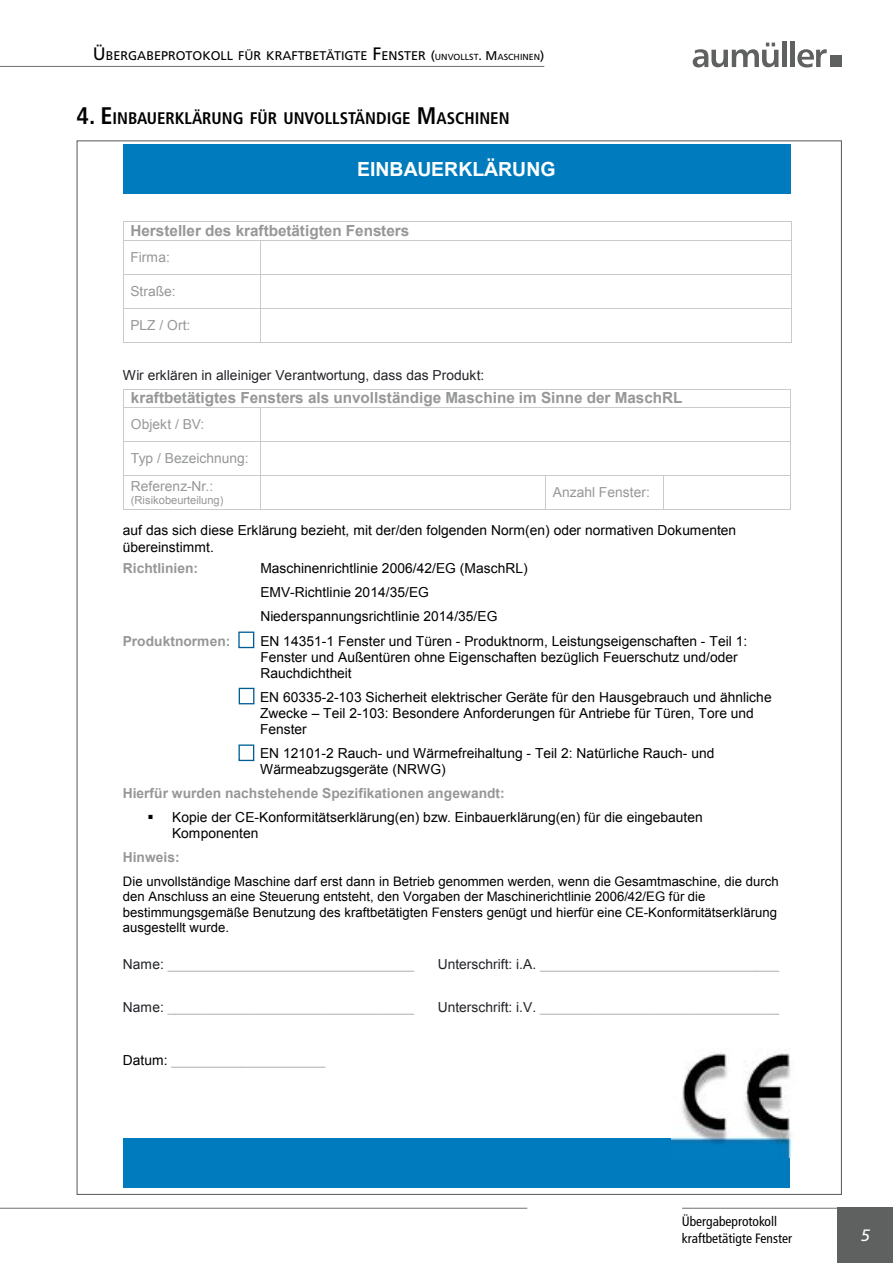
<style>
.page{position:relative;width:893px;height:1263px;background:#fff}
.page>*{position:absolute;margin:0;border:0;box-sizing:border-box;transform-origin:0 0}
.t1{font:700 19.5px "Arial";color:#fff}
.t2{font:700 condensed 16.8px "Frutiger LT Std";color:#000}
.t3{font:italic 16.5px "Frutiger LT Std";color:#fff}
.t4{font:700 15.3px "Arial";color:#969798}
.t5{font:13.8px/15.9px "Arial";color:#000}
.t6{font:13.8px "Arial";color:#b5b7b7}
.t7{font:700 13.8px "Arial";color:#969798}
.t8{font:13.8px/27.8px "Arial";color:#969798}
.t9{font:13.8px "Arial";color:#222428}
.t10{font:condensed 13.5px/16.2px "Frutiger LT Std";color:#000}
.t11{font:13.2px/15.1px "Arial";color:#000}
.t12{font:12.6px "Frutiger LT Std";color:#000}
.t13{font:11.1px "Arial";letter-spacing:-.005em;color:#969798}
.s1{font-size:18px}
.s2{font-size:8.85px}
.s3{font-size:24px}
.s4{color:#222428}
.s5{color:#000}
</style>
<div class="page">
<hr style="left:682px;top:1208px;width:211px;height:1px;background:#5f6060">
<hr style="left:0;top:1208px;width:527px;height:1px;background:#5f6060">
<div style="left:838px;top:1208px;width:55px;height:55px;background:#5f6060"></div>
<div style="left:123px;top:145px;width:667px;height:49px;background:#007cbe"></div>
<hr style="left:124px;top:389px;width:666px;height:1px;background:#c9cacb">
<svg style="left:123px;top:389px;width:1px;height:19px"></svg>
<hr style="left:124px;top:407px;width:136px;height:1px;background:#c9cacb">
<hr style="left:261px;top:407px;width:529px;height:1px;background:#c9cacb">
<svg style="left:790px;top:389px;width:1px;height:19px"></svg>
<hr style="left:123px;top:408px;width:1px;height:33px;background:#c9cacb">
<hr style="left:260px;top:408px;width:1px;height:33px;background:#c9cacb">
<hr style="left:790px;top:408px;width:1px;height:33px;background:#c9cacb">
<hr style="left:124px;top:441px;width:136px;height:1px;background:#c9cacb">
<hr style="left:261px;top:441px;width:529px;height:1px;background:#c9cacb">
<hr style="left:123px;top:442px;width:1px;height:33px;background:#c9cacb">
<hr style="left:260px;top:442px;width:1px;height:33px;background:#c9cacb">
<hr style="left:790px;top:442px;width:1px;height:33px;background:#c9cacb">
<hr style="left:124px;top:475px;width:136px;height:1px;background:#c9cacb">
<hr style="left:261px;top:475px;width:284px;height:1px;background:#c9cacb">
<hr style="left:546px;top:475px;width:117px;height:1px;background:#c9cacb">
<hr style="left:664px;top:475px;width:126px;height:1px;background:#c9cacb">
<hr style="left:123px;top:476px;width:1px;height:33px;background:#c9cacb">
<hr style="left:124px;top:509px;width:136px;height:1px;background:#c9cacb">
<hr style="left:260px;top:476px;width:1px;height:33px;background:#c9cacb">
<hr style="left:261px;top:509px;width:284px;height:1px;background:#c9cacb">
<hr style="left:545px;top:476px;width:1px;height:33px;background:#c9cacb">
<hr style="left:546px;top:509px;width:117px;height:1px;background:#c9cacb">
<hr style="left:663px;top:476px;width:1px;height:33px;background:#c9cacb">
<hr style="left:664px;top:509px;width:126px;height:1px;background:#c9cacb">
<hr style="left:790px;top:476px;width:1px;height:33px;background:#c9cacb">
<div style="left:123px;top:1138px;width:666px;height:50px;background:#007cbe"></div>
<hr style="left:124px;top:222px;width:667px;height:1px;background:#c9cacb">
<svg style="left:123px;top:222px;width:1px;height:18px"></svg>
<hr style="left:124px;top:240px;width:136px;height:1px;background:#c9cacb">
<hr style="left:261px;top:240px;width:530px;height:1px;background:#c9cacb">
<svg style="left:791px;top:222px;width:1px;height:18px"></svg>
<hr style="left:123px;top:240px;width:1px;height:34px;background:#c9cacb">
<hr style="left:260px;top:240px;width:1px;height:34px;background:#c9cacb">
<hr style="left:791px;top:240px;width:1px;height:34px;background:#c9cacb">
<hr style="left:124px;top:274px;width:136px;height:1px;background:#c9cacb">
<hr style="left:261px;top:274px;width:530px;height:1px;background:#c9cacb">
<hr style="left:123px;top:274px;width:1px;height:34px;background:#c9cacb">
<hr style="left:260px;top:274px;width:1px;height:34px;background:#c9cacb">
<hr style="left:791px;top:274px;width:1px;height:34px;background:#c9cacb">
<hr style="left:124px;top:308px;width:136px;height:1px;background:#c9cacb">
<hr style="left:261px;top:308px;width:530px;height:1px;background:#c9cacb">
<hr style="left:123px;top:309px;width:1px;height:33px;background:#c9cacb">
<hr style="left:124px;top:342px;width:136px;height:1px;background:#c9cacb">
<hr style="left:260px;top:309px;width:1px;height:33px;background:#c9cacb">
<hr style="left:261px;top:342px;width:530px;height:1px;background:#c9cacb">
<hr style="left:791px;top:309px;width:1px;height:33px;background:#c9cacb">
<img style="left:672px;top:1050px;width:120px;height:107px">
<svg style="left:239px;top:688px;width:15px;height:16px"></svg>
<svg style="left:238px;top:631px;width:16px;height:17px"></svg>
<svg style="left:238px;top:744px;width:16px;height:17px"></svg>
<svg style="left:693px;top:43px;width:85px;height:24px"></svg>
<div style="left:782px;top:41px;width:5px;height:26px;background:#5f6060"></div>
<div style="left:790px;top:41px;width:5px;height:26px;background:#5f6060"></div>
<svg style="left:797px;top:49px;width:30px;height:18px"></svg>
<div style="left:830px;top:56px;width:12px;height:11px;background:#5f6060"></div>
<hr style="left:0;top:66px;width:544px;height:1px;background:#5f6060">
<p class="t12" style="left:93px;top:48px;width:453px"><span class="s1">Ü</span>BERGABEPROTOKOLL FÜ R KRAFTBETÄTIGTE <span class="s1">F</span> ENSTER (<span class="s2">UNVOLLST</span>. M<span class="s2">ASCHINEN</span>)</p>
<p class="t2" style="left:77px;top:109px;width:434px"><span class="s3">4. E</span> INBAUERKLÄRUNG FÜR UNVOLLSTÄNDIGE <span class="s3">M</span>ASCHINEN</p>
<h1 class="t1" style="left:357px;top:156px;width:200px">EINBAUERKLÄRUNG</h1>
<p class="t4" style="left:130px;top:221px;width:280px">Hersteller des kraftbetätigten Fensters</p>
<p class="t8" style="left:130px;top:243px;width:41px">Firma:</p>
<p class="t8" style="left:130px;top:311px;width:61px">PLZ / Ort:</p>
<p class="t9" style="left:123px;top:366px;width:363px">Wir erklären in alleiniger Verantwortung, dass das Produkt:</p>
<p class="t4" style="left:131px;top:388px;width:553px">kraftbetätigtes Fensters als unvollständige Maschine im Sinne der MaschRL</p>
<p class="t8" style="left:131px;top:411px;width:75px">Objekt / BV:</p>
<p class="t8" style="left:131px;top:445px;width:119px">Typ / Bezeichnung:<br>Referenz-Nr.:</p>
<p class="t13" style="left:131px;top:493px;width:94px">(Risikobeurteilung)</p>
<p class="t8" style="left:553px;top:479px;width:98px">Anzahl Fenster:</p>
<p class="t5" style="left:123px;top:523px;width:615px">auf das sich diese Erklärung bezieht, mit der/den folgenden Norm(en) oder normativen Dokumenten übereinstimmt.</p>
<p class="t7" style="left:123px;top:559px;width:77px">Richtlinien:</p>
<p class="t5" style="left:260px;top:556px;width:269px;line-height:24.3px">Maschinenrichtlinie 2006/42/EG (MaschRL)<br>EMV-Richtlinie 2014/35/EG<br>Niederspannungsrichtlinie 2014/35/EG</p>
<p class="t7" style="left:123px;top:631px;width:109px">Produktnormen:</p>
<p class="t5" style="left:260px;top:633px;width:488px">EN 14351-1 Fenster und Türen - Produktnorm, Leistungseigenschaften - Teil 1:<br>Fenster und Außentüren ohne Eigenschaften bezüglich Feuerschutz und/oder<br>Rauchdichtheit</p>
<p class="t5" style="left:260px;top:689px;width:513px">EN 60335-2-103 Sicherheit elektrischer Geräte für den Hausgebrauch und ähnliche<br>Zwecke – Teil 2-103: Besondere Anforderungen für Antriebe für Türen, Tore und<br>Fenster</p>
<p class="t5" style="left:260px;top:745px;width:456px">EN 12101-2 Rauch- und Wärmefreihaltung - Teil 2: Natürliche Rauch- und<br>Wärmeabzugsgeräte (NRWG)</p>
<p class="t7" style="left:123px;top:784px;width:384px">Hierfür wurden nachstehende Spezifikationen angewandt:</p>
<p class="t5" style="left:172px;top:810px;width:532px;text-indent:-25px">▪ Kopie der CE-Konformitätserklärung(en) bzw. Einbauerklärung(en) für die eingebauten<br>Komponenten</p>
<p class="t7" style="left:123px;top:848px;width:58px">Hinweis:</p>
<p class="t11" style="left:123px;top:874px;width:657px">Die unvollständige Maschine darf erst dann in Betrieb genommen werden, wenn die Gesamtmaschine, die durch den Anschluss an eine Steuerung entsteht, den Vorgaben der Maschinerichtlinie 2006/42/EG für die bestimmungsgemäße Benutzung des kraftbetätigten Fensters genügt und hierfür eine CE-Konformitätserklärung ausgestellt wurde.</p>
<p class="t6" style="left:123px;top:955px;width:293px"><span class="s4">Name:</span> ________________________________</p>
<p class="t6" style="left:438px;top:955px;width:343px"><span class="s4">Unterschrift: i.A.</span> _______________________________</p>
<p class="t6" style="left:123px;top:998px;width:293px"><span class="s4">Name:</span> ________________________________</p>
<p class="t6" style="left:438px;top:998px;width:343px"><span class="s4">Unterschrift: i.V.</span> _______________________________</p>
<p class="t6" style="left:123px;top:1051px;width:204px"><span class="s5">Datum:</span> ____________________</p>
<p class="t10" style="left:682px;top:1214px;width:112px">Übergabeprotokoll kraftbetätigte Fenster</p>
<p class="t3" style="left:861px;top:1226px;width:11px">5</p>
</div>
